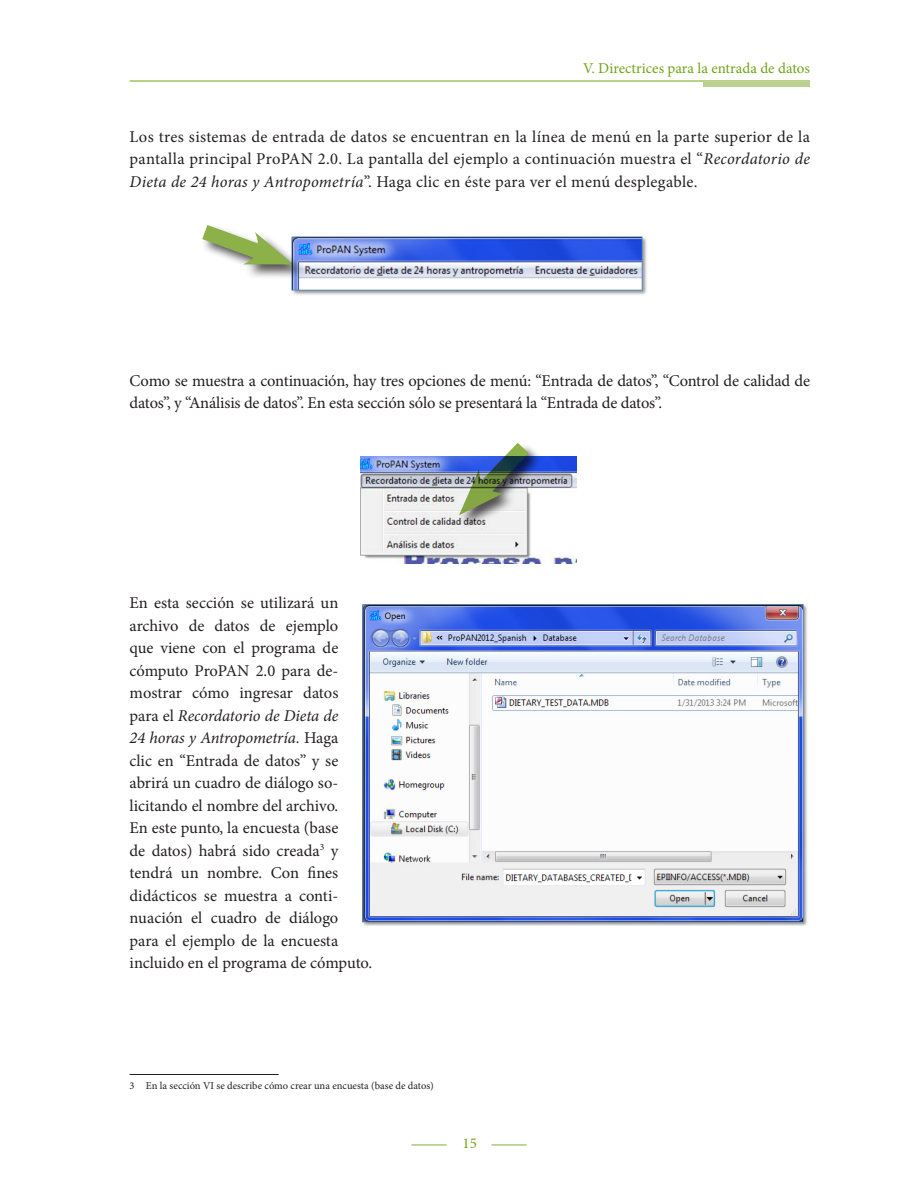
<style>
.page{position:relative;width:918px;height:1188px;background:#fff}
.page>*{position:absolute;margin:0;border:0;box-sizing:border-box;transform-origin:0 0}
.Paragraph_Basic{font:16.5px/22.5px "Minion Pro";letter-spacing:-.005em;color:#231f20}
.t1{font:15px "Minion Pro";color:#6ea516}
.Footnote{font:10.5px "Minion Pro";color:#231f20}
.s1{font-style:italic}
</style>
<div class="page">
<hr style="left:130px;top:81px;width:680px;height:1px;background:#6ea516">
<div style="left:704px;top:81px;width:106px;height:6px;background:#bbd190"></div>
<hr style="left:491px;top:1144px;width:35px;height:2px;background:#acc87a">
<hr style="left:411px;top:1144px;width:36px;height:2px;background:#acc87a">
<img style="left:291px;top:236px;width:356px;height:59px">
<img style="left:362px;top:604px;width:445px;height:322px">
<img style="left:360px;top:457px;width:217px;height:107px">
<div style="left:458px;top:442px;width:84px;height:87px;background:#231f20;opacity:.75"></div>
<img style="left:457px;top:442px;width:87px;height:74px">
<div style="left:202px;top:224px;width:105px;height:55px;background:#231f20;opacity:.75"></div>
<svg style="left:202px;top:224px;width:91px;height:50px"></svg>
<hr style="left:130px;top:1074px;width:149px;height:1px;background:#231f20">
<p class="t1" style="left:583px;top:58px;width:228px">V. Directrices para la entrada de datos</p>
<p class="Paragraph_Basic" style="left:130px;top:125px;width:682px;text-align:justify">Los tres sistemas de entrada de datos se encuentran en la línea de menú en la parte superior de la pantalla principal ProPAN 2.0. La pantalla del ejemplo a continuación muestra el “<span class="s1">Recordatorio de Dieta de 24 horas y Antropometría</span>”. Haga clic en éste para ver el menú desplegable.</p>
<p class="Paragraph_Basic" style="left:130px;top:369px;width:682px">Como se muestra a continuación, hay tres opciones de menú: “Entrada de datos”, “Control de calidad de datos”, y “Análisis de datos”. En esta sección sólo se presentará la “Entrada de datos”.</p>
<p class="Paragraph_Basic" style="left:130px;top:592px;width:244px">En esta sección se utilizará un archivo de datos de ejemplo<br>que viene con el programa de cómputo ProPAN 2.0 para de&shy;mostrar cómo ingresar datos<br>para el <span class="s1">Recordatorio de Dieta de<br>24 horas y Antropometría.</span> Haga<br>clic en “Entrada de datos” y se abrirá un cuadro de diálogo so&shy;licitando el nombre del archivo.<br>En este punto, la encuesta (base<br>de datos) habrá sido creada<sup>3</sup> y tendrá un nombre. Con fines didácticos se muestra a conti&shy;nuación el cuadro de diálogo<br>para el ejemplo de la encuesta incluido en el programa de cómputo.</p>
<p class="Footnote" style="left:130px;top:1078px;width:306px">3 En la sección VI se describe cómo crear una encuesta (base de datos)</p>
<p class="t1" style="left:463px;top:1133px;width:16px">15</p>
</div>
